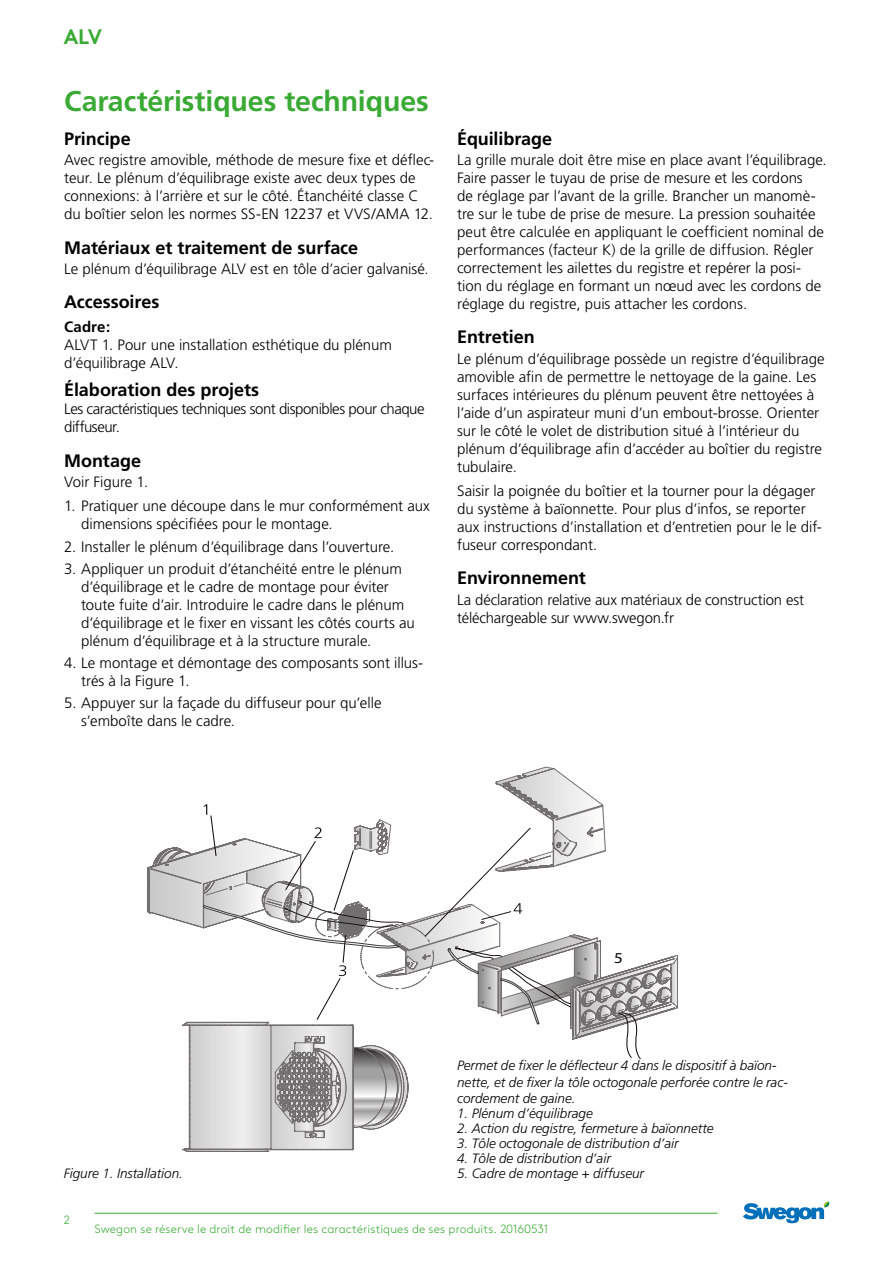
<style>
.page{position:relative;width:893px;height:1263px;background:#fff}
.page>*{position:absolute;margin:0;border:0;box-sizing:border-box;transform-origin:0 0}
.t1{font:700 28.5px "Frutiger";letter-spacing:-.005em;color:#3aaa35}
.t2{font:700 21px "Swegon Brown";color:#3aaa35}
.t3{font:700 18px "Frutiger";letter-spacing:-.005em;color:#000}
.t4{font:15.15px "Myriad Pro";color:#010202;scale:1.13 1}
.t5{font:300 15px/18px "Frutiger";color:#000}
.t6{font:300 15px/18px "Frutiger";letter-spacing:-.03em;color:#000}
.t7{font:700 15px "Frutiger";letter-spacing:.01em;color:#000}
.t8{font:italic 300 13.5px/16.2px "Frutiger";color:#000}
.t9{font:300 12px "Swegon Brown";letter-spacing:.01em;color:#3aaa35}
</style>
<div class="page">
<hr style="left:95px;top:1213px;width:623px;height:1px;background:#3aaa35">
<svg style="left:743px;top:1201px;width:87px;height:22px"></svg>
<svg style="left:147px;top:767px;width:531px;height:385px"></svg>
<h2 class="t2" style="left:64px;top:20px;width:40px">ALV</h2>
<h1 class="t1" style="left:64px;top:84px;width:366px">Caractéristiques techniques</h1>
<p class="t3" style="left:64px;top:128px;width:68px">Principe</p>
<p class="t5" style="left:64px;top:151px;width:371px">Avec registre amovible, méthode de mesure fixe et déflec&shy;teur. Le plénum d’équilibrage existe avec deux types de connexions: à l’arrière et sur le côté. Étanchéité classe C du boîtier selon les normes SS-EN 12237 et VVS/AMA 12.</p>
<p class="t3" style="left:64px;top:237px;width:296px">Matériaux et traitement de surface</p>
<p class="t5" style="left:64px;top:259px;width:366px">Le plénum d’équilibrage ALV est en tôle d’acier galvanisé.</p>
<p class="t3" style="left:64px;top:291px;width:97px">Accessoires</p>
<p class="t7" style="left:64px;top:318px;width:48px">Cadre:</p>
<p class="t5" style="left:64px;top:336px;width:329px">ALVT 1. Pour une installation esthétique du plénum d’équilibrage ALV.</p>
<p class="t3" style="left:64px;top:380px;width:197px">Élaboration des projets</p>
<p class="t6" style="left:64px;top:400px;width:362px">Les caractéristiques techniques sont disponibles pour chaque diffuseur.</p>
<p class="t3" style="left:64px;top:450px;width:78px">Montage</p>
<p class="t5" style="left:64px;top:473px;width:86px">Voir Figure 1.</p>
<p class="t5" style="left:81px;top:497px;width:350px;text-indent:-17px">1. Pratiquer une découpe dans le mur conformément aux dimensions spécifiées pour le montage.</p>
<p class="t5" style="left:64px;top:537px;width:332px">2. Installer le plénum d’équilibrage dans l’ouverture.</p>
<p class="t5" style="left:81px;top:560px;width:335px;text-indent:-17px">3. Appliquer un produit d’étanchéité entre le plénum d’équilibrage et le cadre de montage pour éviter toute fuite d’air. Introduire le cadre dans le plénum d’équilibrage et le fixer en vissant les côtés courts au plénum d’équilibrage et à la structure murale.</p>
<p class="t5" style="left:81px;top:654px;width:343px;text-indent:-17px">4. Le montage et démontage des composants sont illus&shy;trés à la Figure 1.</p>
<p class="t5" style="left:81px;top:694px;width:302px;text-indent:-17px">5. Appuyer sur la façade du diffuseur pour qu’elle s’emboîte dans le cadre.</p>
<p class="t3" style="left:457px;top:128px;width:96px">Équilibrage</p>
<p class="t5" style="left:457px;top:151px;width:371px">La grille murale doit être mise en place avant l’équilibrage.<br>Faire passer le tuyau de prise de mesure et les cordons<br>de réglage par l’avant de la grille. Brancher un manomè&shy;tre sur le tube de prise de mesure. La pression souhaitée peut être calculée en appliquant le coefficient nominal de performances (facteur K) de la grille de diffusion. Régler correctement les ailettes du registre et repérer la posi&shy;tion du réglage en formant un nœud avec les cordons de réglage du registre, puis attacher les cordons.</p>
<p class="t3" style="left:457px;top:327px;width:79px">Entretien</p>
<p class="t5" style="left:457px;top:349px;width:369px">Le plénum d’équilibrage possède un registre d’équilibrage amovible afin de permettre le nettoyage de la gaine. Les surfaces intérieures du plénum peuvent être nettoyées à l’aide d’un aspirateur muni d’un embout-brosse. Orienter sur le côté le volet de distribution situé à l’intérieur du plénum d’équilibrage afin d’accéder au boîtier du registre tubulaire.</p>
<p class="t5" style="left:457px;top:482px;width:366px">Saisir la poignée du boîtier et la tourner pour la dégager du système à baïonnette. Pour plus d’infos, se reporter aux instructions d’installation et d’entretien pour le le dif&shy;fuseur correspondant.</p>
<p class="t3" style="left:457px;top:567px;width:130px">Environnement</p>
<p class="t5" style="left:457px;top:590px;width:348px">La déclaration relative aux matériaux de construction est téléchargeable sur www.swegon.fr</p>
<p class="t8" style="left:64px;top:1165px;width:121px">Figure 1. Installation.</p>
<p class="t4" style="left:614px;top:949px;width:9px">5</p>
<p class="t8" style="left:457px;top:1057px;width:332px">Permet de fixer le déflecteur 4 dans le dispositif à baïon&shy;nette, et de fixer la tôle octogonale perforée contre le rac&shy;cordement de gaine.</p>
<p class="t8" style="left:457px;top:1105px;width:137px">1. Plénum d’équilibrage</p>
<p class="t8" style="left:457px;top:1120px;width:258px">2. Action du registre, fermeture à baïonnette</p>
<p class="t8" style="left:457px;top:1135px;width:223px">3. Tôle octogonale de distribution d’air</p>
<p class="t8" style="left:457px;top:1150px;width:155px">4. Tôle de distribution d’air</p>
<p class="t8" style="left:457px;top:1165px;width:189px">5. Cadre de montage + diffuseur</p>
<p class="t9" style="left:64px;top:1211px;width:8px">2</p>
<p class="t9" style="left:95px;top:1220px;width:455px">Swegon se réserve le droit de modifier les caractéristiques de ses produits. 20160531</p>
</div>
